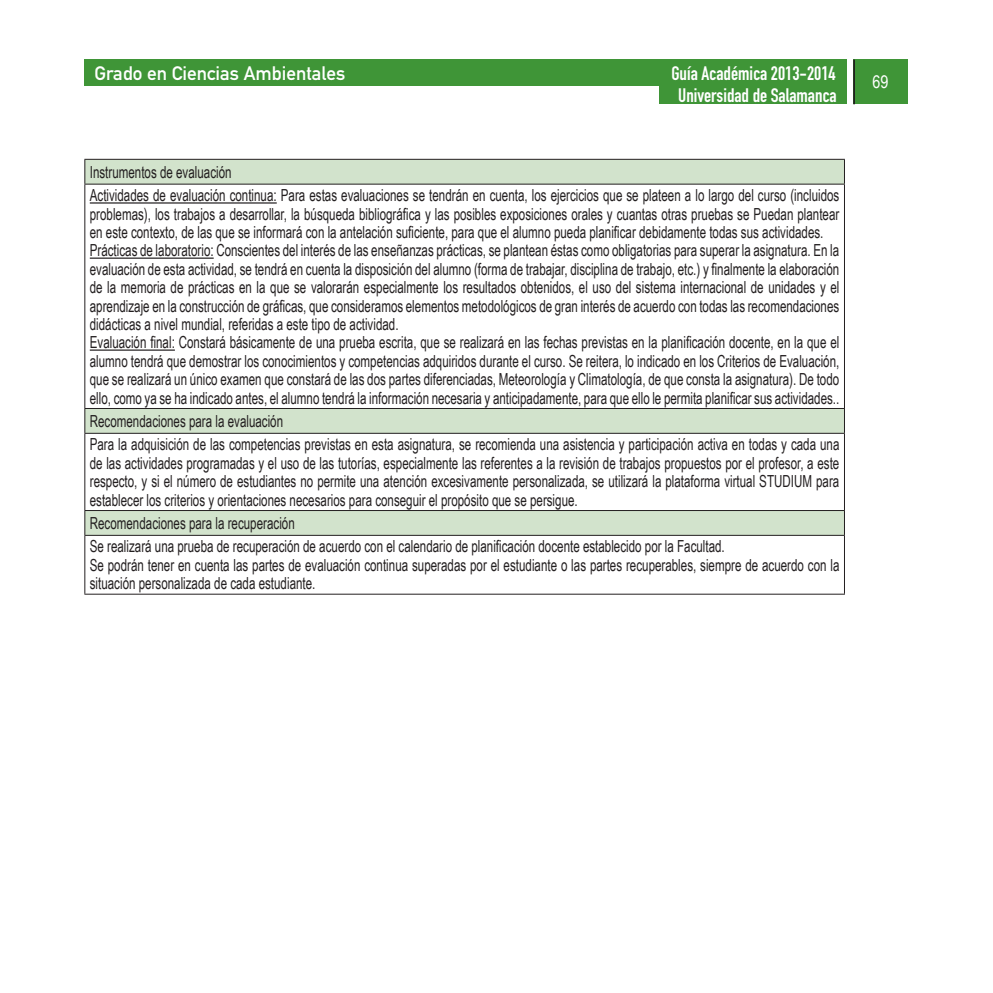
<style>
.page{position:relative;width:993px;height:993px;background:#fff}
.page>*{position:absolute;margin:0;border:0;box-sizing:border-box;transform-origin:0 0}
.t1{font:19.25px "DIN Engschrift Alternate";color:#fff}
.t2{font:19.25px "DIN Mittelschrift";color:#fff}
.t3{font:17.5px "Arial Narrow";color:#fff}
.t4{font:16.62px/18.4px "Arial Narrow";color:#231f20;text-align:justify;scale:.85 1}
</style>
<div class="page">
<div style="left:852px;top:60px;width:55px;height:44px;background:#3f9537"></div>
<hr style="left:852px;top:60px;width:2px;height:44px;background:#231f20">
<div style="left:658px;top:60px;width:187px;height:44px;background:#3f9537"></div>
<div style="left:84px;top:60px;width:761px;height:26px;background:#3f9537"></div>
<svg style="left:85px;top:160px;width:758px;height:374px"></svg>
<hr style="left:84px;top:159px;width:760px;height:1px;background:#231f20">
<svg style="left:84px;top:160px;width:1px;height:24px"></svg>
<svg style="left:843px;top:160px;width:1px;height:24px"></svg>
<hr style="left:84px;top:184px;width:760px;height:1px;background:#231f20">
<hr style="left:84px;top:184px;width:1px;height:224px;background:#231f20">
<hr style="left:843px;top:184px;width:1px;height:224px;background:#231f20">
<hr style="left:84px;top:408px;width:760px;height:1px;background:#231f20">
<svg style="left:84px;top:409px;width:1px;height:23px"></svg>
<svg style="left:843px;top:409px;width:1px;height:23px"></svg>
<hr style="left:84px;top:432px;width:760px;height:1px;background:#231f20">
<hr style="left:84px;top:433px;width:1px;height:77px;background:#231f20">
<hr style="left:843px;top:433px;width:1px;height:77px;background:#231f20">
<hr style="left:84px;top:510px;width:760px;height:1px;background:#231f20">
<svg style="left:84px;top:511px;width:1px;height:23px"></svg>
<svg style="left:843px;top:511px;width:1px;height:23px"></svg>
<hr style="left:84px;top:534px;width:760px;height:1px;background:#231f20">
<hr style="left:84px;top:535px;width:1px;height:58px;background:#231f20">
<hr style="left:843px;top:535px;width:1px;height:58px;background:#231f20">
<hr style="left:84px;top:593px;width:760px;height:1px;background:#231f20">
<hr style="left:90px;top:202px;width:187px;height:1px;background:#231f20">
<hr style="left:90px;top:257px;width:124px;height:2px;background:#231f20">
<hr style="left:90px;top:349px;width:85px;height:1px;background:#231f20">
<p class="t2" style="left:94px;top:62px;width:252px">Grado en Ciencias Ambientales</p>
<p class="t1" style="left:671px;top:62px;width:166px">Guía Académica 2013-2014</p>
<p class="t1" style="left:678px;top:84px;width:160px">Universidad de Salamanca</p>
<p class="t4" style="left:90px;top:162px;width:168px">Instrumentos de evaluación</p>
<p class="t4" style="left:90px;top:185px;width:883px">Actividades de evaluación continua: Para estas evaluaciones se tendrán en cuenta, los ejercicios que se plateen a lo largo del curso (incluidos problemas), los trabajos a desarrollar, la búsqueda bibliográfica y las posibles exposiciones orales y cuantas otras pruebas se Puedan plantear en este contexto, de las que se informará con la antelación suficiente, para que el alumno pueda planificar debidamente todas sus actividades.</p>
<p class="t4" style="left:90px;top:241px;width:883px">Prácticas de laboratorio: Conscientes del interés de las enseñanzas prácticas, se plantean éstas como obligatorias para superar la asignatura. En la evaluación de esta actividad, se tendrá en cuenta la disposición del alumno (forma de trabajar, disciplina de trabajo, etc.) y finalmente la elaboración de la memoria de prácticas en la que se valorarán especialmente los resultados obtenidos, el uso del sistema internacional de unidades y el aprendizaje en la construcción de gráficas, que consideramos elementos metodológicos de gran interés de acuerdo con todas las recomendaciones didácticas a nivel mundial, referidas a este tipo de actividad.</p>
<p class="t4" style="left:90px;top:332px;width:883px">Evaluación final: Constará básicamente de una prueba escrita, que se realizará en las fechas previstas en la planificación docente, en la que el alumno tendrá que demostrar los conocimientos y competencias adquiridos durante el curso. Se reitera, lo indicado en los Criterios de Evaluación, que se realizará un único examen que constará de las dos partes diferenciadas, Meteorología y Climatología, de que consta la asignatura). De todo ello, como ya se ha indicado antes, el alumno tendrá la información necesaria y anticipadamente, para que ello le permita planificar sus actividades..</p>
<p class="t4" style="left:90px;top:411px;width:229px">Recomendaciones para la evaluación</p>
<p class="t4" style="left:90px;top:434px;width:883px">Para la adquisición de las competencias previstas en esta asignatura, se recomienda una asistencia y participación activa en todas y cada una de las actividades programadas y el uso de las tutorías, especialmente las referentes a la revisión de trabajos propuestos por el profesor, a este respecto, y si el número de estudiantes no permite una atención excesivamente personalizada, se utilizará la plataforma virtual STUDIUM para establecer los criterios y orientaciones necesarios para conseguir el propósito que se persigue.</p>
<p class="t4" style="left:90px;top:513px;width:242px">Recomendaciones para la recuperación</p>
<p class="t4" style="left:90px;top:536px;width:748px">Se realizará una prueba de recuperación de acuerdo con el calendario de planificación docente establecido por la Facultad.</p>
<p class="t4" style="left:90px;top:555px;width:883px">Se podrán tener en cuenta las partes de evaluación continua superadas por el estudiante o las partes recuperables, siempre de acuerdo con la situación personalizada de cada estudiante.</p>
<p class="t3" style="left:872px;top:69px;width:17px">69</p>
</div>
